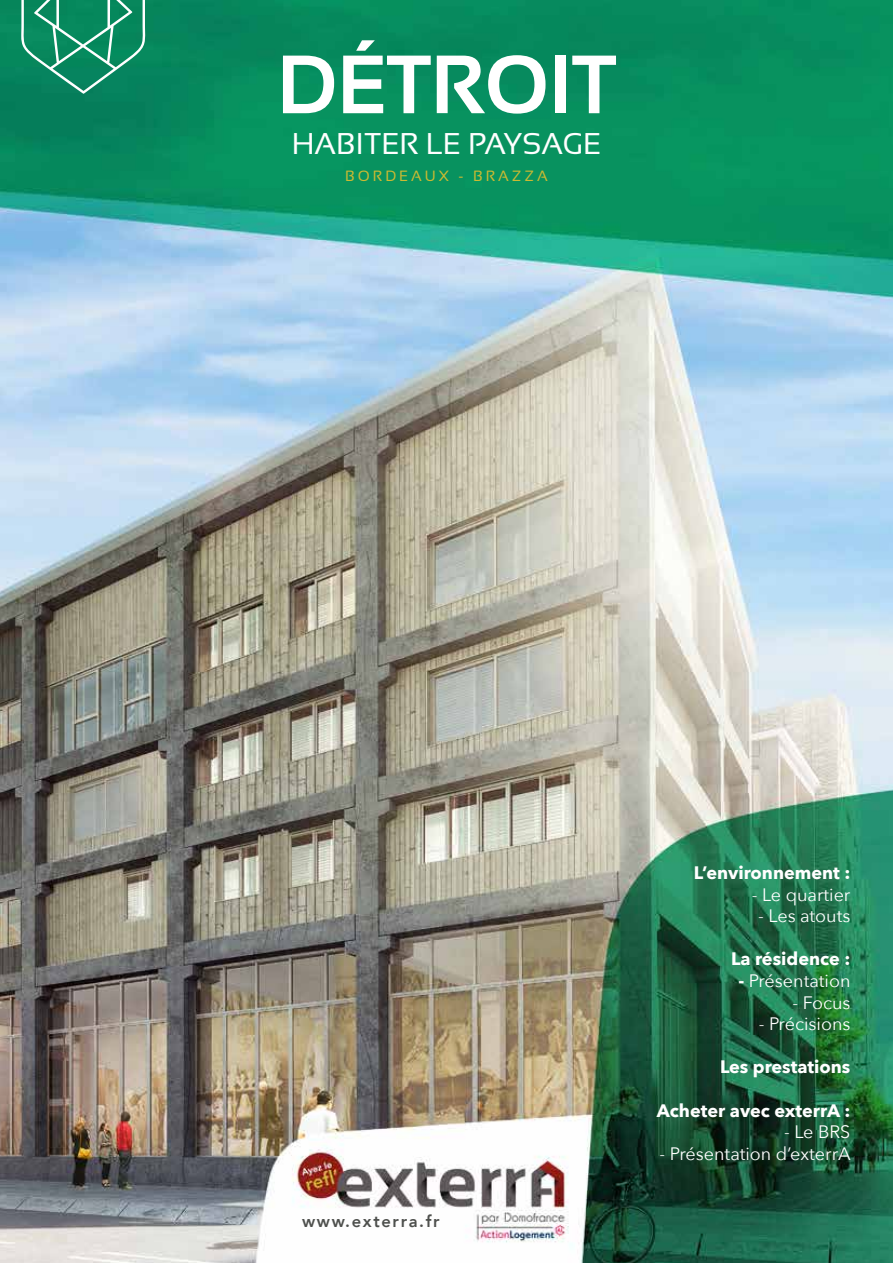
<style>
.page{position:relative;width:893px;height:1263px;background:#fff}
.page>*{position:absolute;margin:0;border:0;box-sizing:border-box;transform-origin:0 0}
.t1{font:700 82.5px "Sansation";color:#fff}
.t2{font:30px "Sansation";color:#fff}
.t3{font:18px "Avenir Next";color:#fff}
.t4{font:700 18px "Avenir Next";color:#fff}
.t5{font:800 16.5px "Avenir";letter-spacing:.1em;color:#4e504d}
.t6{font:14.85px "Sansation";letter-spacing:.2em;color:#ccba31}
.s1{font-weight:700}
</style>
<div class="page">
<img style="left:0;top:0;width:893px;height:1263px">
<svg style="left:21px;top:0;width:124px;height:94px;background:#249570"></svg>
<h1 class="t1" style="left:277px;top:39px;width:341px">DÉTROIT</h1>
<h2 class="t2" style="left:292px;top:127px;width:311px">HABITER LE PAYSAGE</h2>
<p class="t6" style="left:345px;top:168px;width:204px">BORDEAUX - BRAZZA</p>
<p class="t5" style="left:302px;top:1209px;width:139px">www.exterra.fr</p>
<p class="t4" style="left:694px;top:857px;width:158px">L’environnement :</p>
<p class="t3" style="left:752px;top:879px;width:100px">- Le quartier</p>
<p class="t3" style="left:758px;top:901px;width:94px">- Les atouts</p>
<p class="t4" style="left:731px;top:943px;width:121px">La résidence :</p>
<p class="t3" style="left:738px;top:965px;width:113px"><span class="s1">-</span> Présentation</p>
<p class="t3" style="left:792px;top:987px;width:59px">- Focus</p>
<p class="t3" style="left:759px;top:1009px;width:93px">- Précisions</p>
<p class="t4" style="left:720px;top:1051px;width:132px">Les prestations</p>
<p class="t4" style="left:657px;top:1095px;width:195px">Acheter avec exterrA :</p>
<p class="t3" style="left:784px;top:1117px;width:68px">- Le BRS</p>
<p class="t3" style="left:660px;top:1138px;width:193px">- Présentation d’exterrA</p>
</div>
